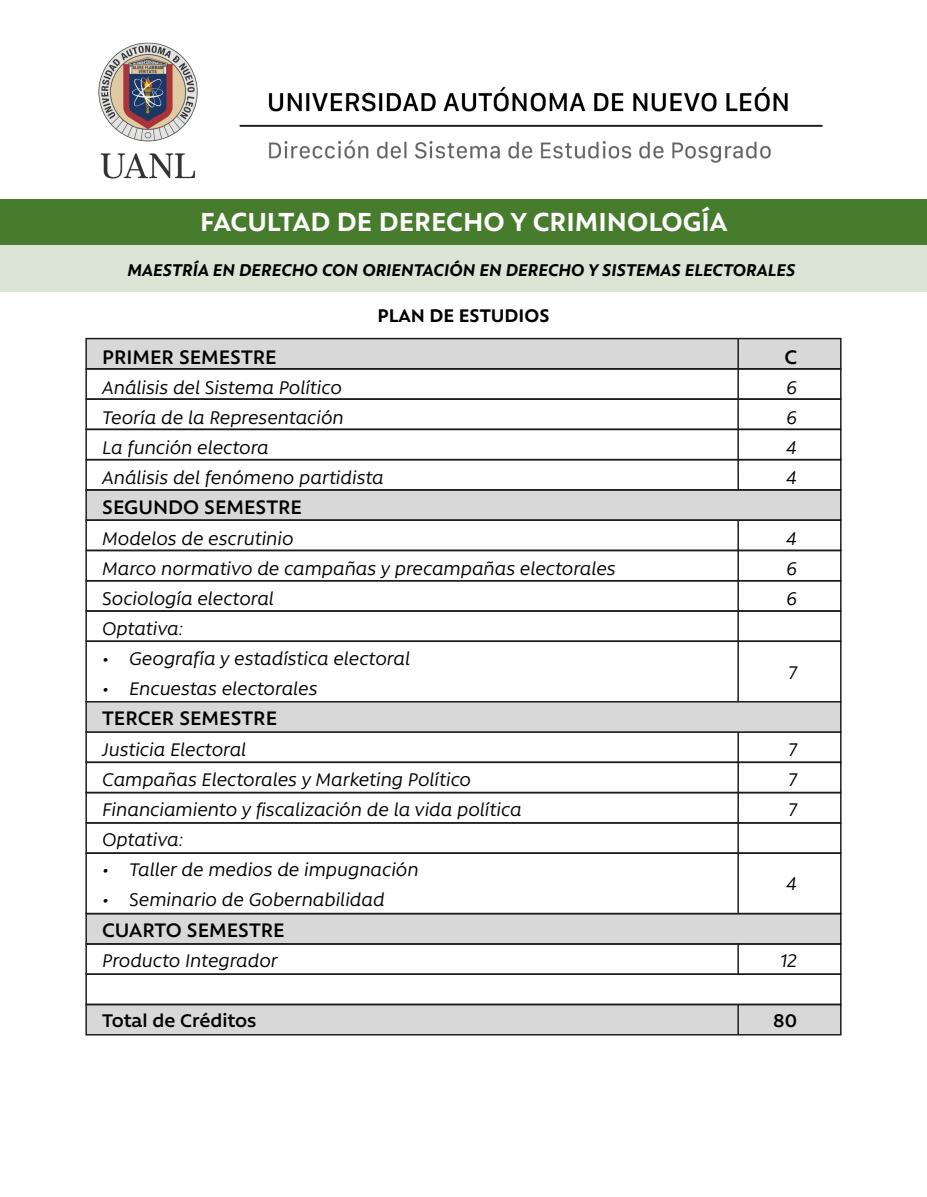
<style>
.page{position:relative;width:927px;height:1197px;background:#fff}
.page>*{position:absolute;margin:0;border:0;box-sizing:border-box;transform-origin:0 0}
.t1{font:700 30px "Rawson Pro";color:#fff}
.t2{font:600 22.5px "Rawson Pro";color:#000}
.t3{font:italic 21px "Rawson Pro";color:#000}
.t4{font:600 21px "Rawson Pro";color:#000}
.t5{font:700 21px "Rawson Pro";color:#000}
.t6{font:italic 700 19.5px "Rawson Pro";color:#000}
</style>
<div class="page">
<div style="left:85px;top:489px;width:756px;height:32px;background:#d8d8d8;border:2px solid #1d1d1b"></div>
<div style="left:85px;top:1003px;width:756px;height:32px;background:#d8d8d8;border:2px solid #1d1d1b"></div>
<div style="left:85px;top:973px;width:756px;height:32px;border:2px solid #1d1d1b"></div>
<div style="left:85px;top:913px;width:756px;height:31px;background:#d8d8d8"></div>
<div style="left:85px;top:943px;width:756px;height:32px;border:2px solid #1d1d1b"></div>
<div style="left:85px;top:580px;width:756px;height:32px;border:2px solid #1d1d1b"></div>
<div style="left:85px;top:610px;width:756px;height:32px;border:2px solid #1d1d1b"></div>
<div style="left:85px;top:459px;width:756px;height:31px;border:2px solid #1d1d1b"></div>
<div style="left:85px;top:640px;width:756px;height:62px;border:2px solid #1d1d1b"></div>
<div style="left:85px;top:731px;width:756px;height:32px;border:2px solid #1d1d1b"></div>
<div style="left:85px;top:761px;width:756px;height:32px;border:2px solid #1d1d1b"></div>
<div style="left:85px;top:792px;width:756px;height:31px;border:2px solid #1d1d1b"></div>
<div style="left:85px;top:701px;width:756px;height:31px;background:#d8d8d8;border:2px solid #1d1d1b"></div>
<div style="left:85px;top:338px;width:756px;height:31px;background:#d8d8d8;border:2px solid #1d1d1b"></div>
<img style="left:98px;top:42px;width:725px;height:137px">
<div style="left:85px;top:368px;width:756px;height:32px;border:2px solid #1d1d1b"></div>
<div style="left:85px;top:398px;width:756px;height:32px;border:2px solid #1d1d1b"></div>
<div style="left:85px;top:428px;width:756px;height:32px;border:2px solid #1d1d1b"></div>
<div style="left:85px;top:519px;width:756px;height:32px;border:2px solid #1d1d1b"></div>
<div style="left:85px;top:852px;width:756px;height:62px;border:2px solid #1d1d1b"></div>
<div style="left:85px;top:822px;width:756px;height:32px;border:2px solid #1d1d1b"></div>
<svg style="left:736px;top:1003px;width:3px;height:33px"></svg>
<svg style="left:736px;top:942px;width:3px;height:33px"></svg>
<svg style="left:736px;top:730px;width:3px;height:184px"></svg>
<svg style="left:736px;top:518px;width:3px;height:185px"></svg>
<svg style="left:736px;top:337px;width:3px;height:154px"></svg>
<div style="left:0;top:199px;width:927px;height:46px;background:#477c2c"></div>
<div style="left:0;top:245px;width:927px;height:47px;background:#dae5d5"></div>
<h1 class="t1" style="left:200px;top:204px;width:528px">FACULTAD DE DERECHO Y CRIMINOLOGÍA</h1>
<p class="t6" style="left:127px;top:258px;width:669px">MAESTRÍA EN DERECHO CON ORIENTACIÓN EN DERECHO Y SISTEMAS ELECTORALES</p>
<p class="t5" style="left:377px;top:303px;width:173px">PLAN DE ESTUDIOS</p>
<p class="t2" style="left:102px;top:344px;width:176px">PRIMER SEMESTRE</p>
<p class="t2" style="left:784px;top:344px;width:14px">C</p>
<p class="t3" style="left:102px;top:376px;width:241px">Análisis del Sistema Político</p>
<p class="t3" style="left:786px;top:376px;width:12px">6</p>
<p class="t3" style="left:102px;top:406px;width:243px">Teoría de la Representación</p>
<p class="t3" style="left:786px;top:406px;width:12px">6</p>
<p class="t3" style="left:102px;top:436px;width:168px">La función electora</p>
<p class="t3" style="left:786px;top:436px;width:12px">4</p>
<p class="t3" style="left:102px;top:466px;width:283px">Análisis del fenómeno partidista</p>
<p class="t3" style="left:786px;top:466px;width:12px">4</p>
<p class="t2" style="left:102px;top:495px;width:201px">SEGUNDO SEMESTRE</p>
<p class="t3" style="left:102px;top:527px;width:193px">Modelos de escrutinio</p>
<p class="t3" style="left:786px;top:527px;width:12px">4</p>
<p class="t3" style="left:102px;top:557px;width:515px">Marco normativo de campañas y precampañas electorales</p>
<p class="t3" style="left:786px;top:557px;width:12px">6</p>
<p class="t3" style="left:102px;top:587px;width:173px">Sociología electoral</p>
<p class="t3" style="left:786px;top:587px;width:12px">6</p>
<p class="t3" style="left:102px;top:617px;width:82px">Optativa:</p>
<p class="t3" style="left:102px;top:647px;width:309px">• Geografía y estadística electoral</p>
<p class="t3" style="left:102px;top:677px;width:217px">• Encuestas electorales</p>
<p class="t3" style="left:788px;top:661px;width:10px">7</p>
<p class="t2" style="left:102px;top:706px;width:176px">TERCER SEMESTRE</p>
<p class="t3" style="left:102px;top:738px;width:145px">Justicia Electoral</p>
<p class="t3" style="left:788px;top:738px;width:10px">7</p>
<p class="t3" style="left:102px;top:768px;width:370px">Campañas Electorales y Marketing Político</p>
<p class="t3" style="left:788px;top:768px;width:10px">7</p>
<p class="t3" style="left:102px;top:798px;width:421px">Financiamiento y fiscalización de la vida política</p>
<p class="t3" style="left:788px;top:798px;width:10px">7</p>
<p class="t3" style="left:102px;top:828px;width:82px">Optativa:</p>
<p class="t3" style="left:102px;top:858px;width:318px">• Taller de medios de impugnación</p>
<p class="t3" style="left:102px;top:888px;width:284px">• Seminario de Gobernabilidad</p>
<p class="t3" style="left:786px;top:872px;width:12px">4</p>
<p class="t2" style="left:102px;top:917px;width:184px">CUARTO SEMESTRE</p>
<p class="t3" style="left:102px;top:949px;width:177px">Producto Integrador</p>
<p class="t3" style="left:780px;top:949px;width:18px">12</p>
<p class="t4" style="left:102px;top:1008px;width:156px">Total de Créditos</p>
<p class="t4" style="left:773px;top:1008px;width:25px">80</p>
</div>
